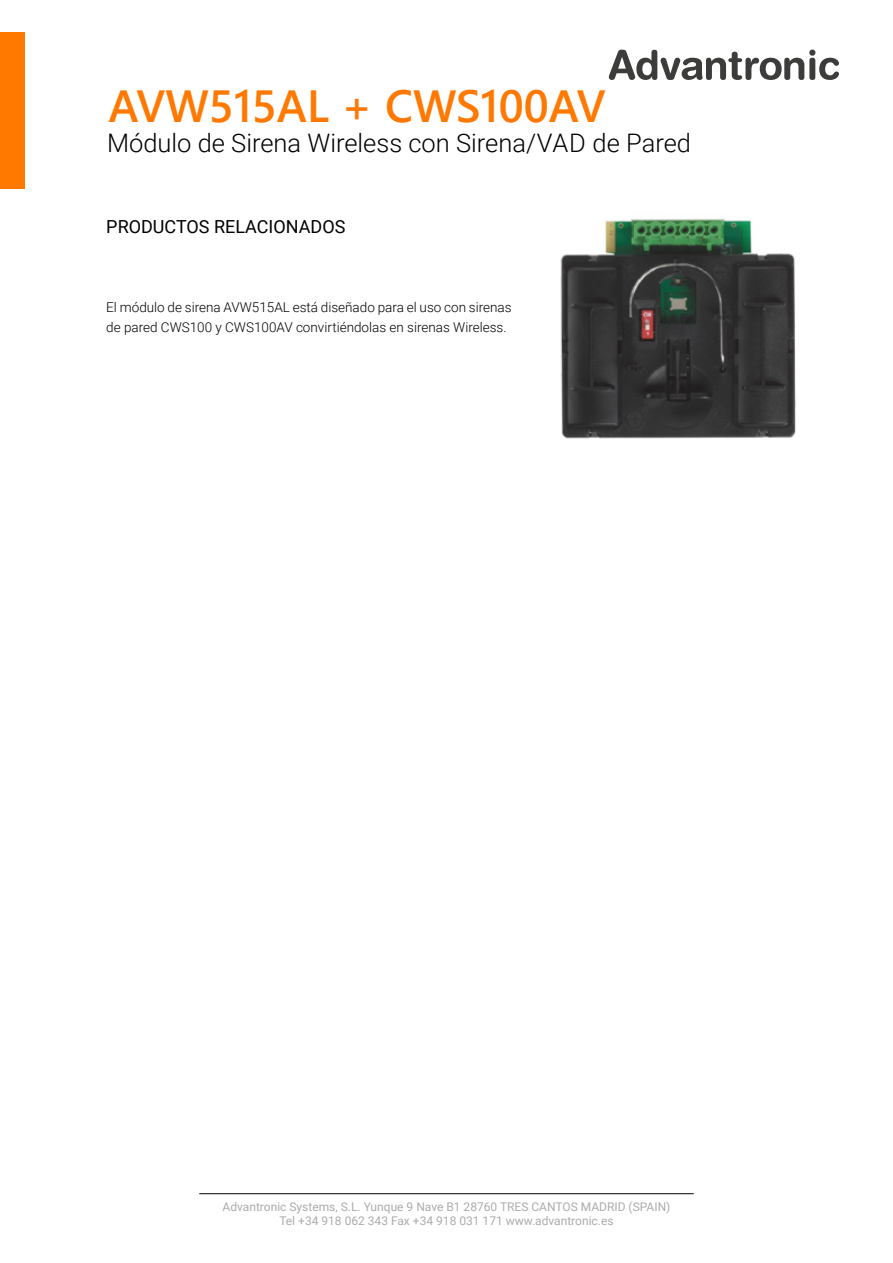
<style>
.page{position:relative;width:893px;height:1263px;background:#fff}
.page>*{position:absolute;margin:0;border:0;box-sizing:border-box;transform-origin:0 0}
.t1{font:700 45px "Yu Gothic UI";color:#ff7800}
.t2{font:300 25.5px "Roboto";color:#000}
.t3{font:18px "Roboto";color:#000}
.t4{font:300 13.5px/19.5px "Roboto";color:#000}
.t5{font:12px/14.4px "Roboto";color:#878787;text-align:center}
</style>
<div class="page">
<div style="left:0;top:32px;width:24px;height:157px;background:#ff7800"></div>
<svg style="left:609px;top:50px;width:230px;height:30px"></svg>
<hr style="left:199px;top:1193px;width:495px;height:1px;background:#040200">
<img style="left:560px;top:219px;width:236px;height:220px">
<h1 class="t1" style="left:108px;top:80px;width:499px">AVW515AL + CWS100AV</h1>
<h2 class="t2" style="left:107px;top:125px;width:585px">Módulo de Sirena Wireless con Sirena/VAD de Pared</h2>
<h3 class="t3" style="left:106px;top:213px;width:241px">PRODUCTOS RELACIONADOS</h3>
<p class="t4" style="left:106px;top:297px;width:407px">El módulo de sirena AVW515AL está diseñado para el uso con sirenas de pared CWS100 y CWS100AV convirtiéndolas en sirenas Wireless.</p>
<p class="t5" style="left:223px;top:1199px;width:449px">Advantronic Systems, S.L. Yunque 9 Nave B1 28760 TRES CANTOS MADRID (SPAIN)<br>Tel +34 918 062 343 Fax +34 918 031 171 www.advantronic.es</p>
</div>
